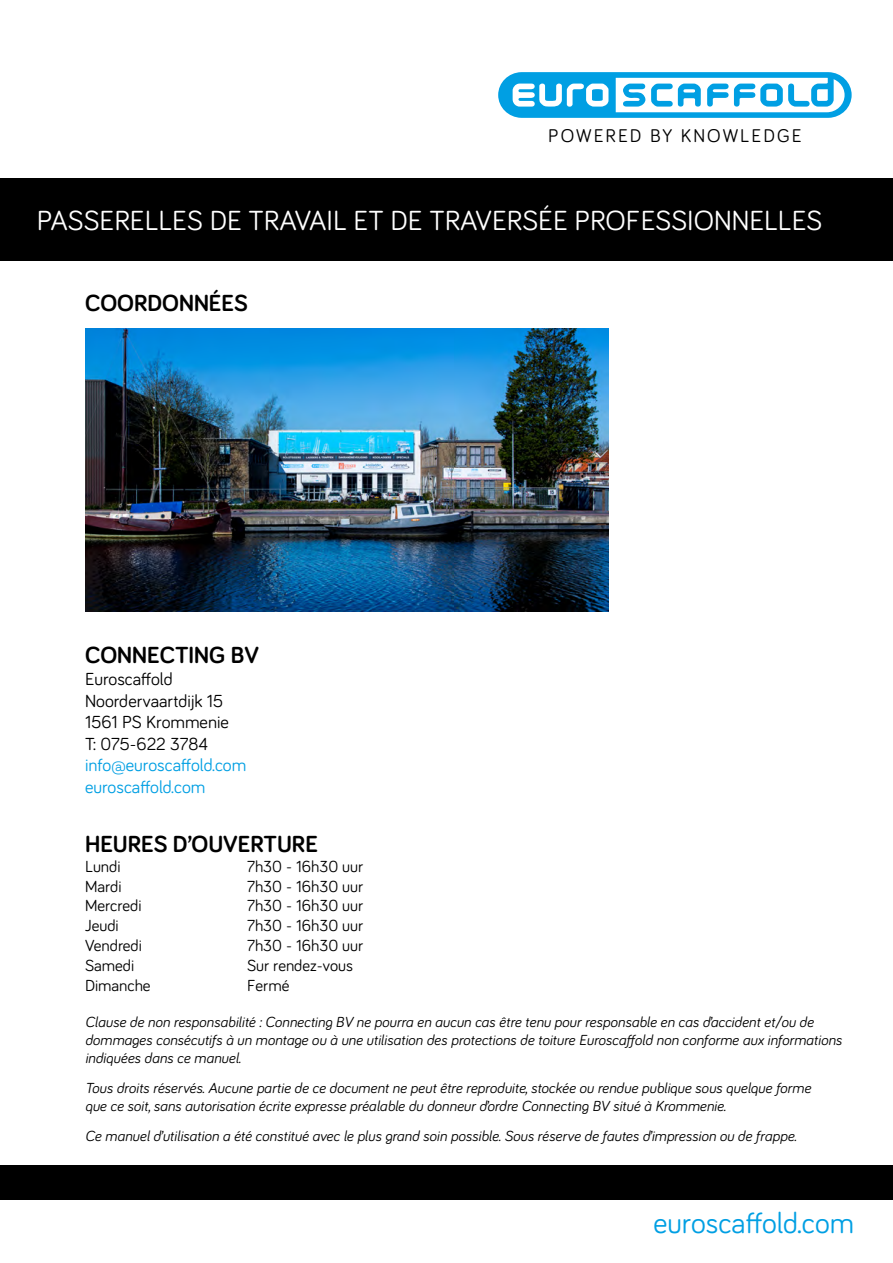
<style>
.page{position:relative;width:893px;height:1263px;background:#fff}
.page>*{position:absolute;margin:0;border:0;box-sizing:border-box;transform-origin:0 0}
.t1{font:30px "Bariol";color:#009fe3}
.t2{font:28.5px "Bariol";color:#fff}
.t3{font:700 24px "Bariol";color:#000}
.t4{font:18.9px "Bariol";letter-spacing:.11em;color:#000}
.t5{font:18px/21.6px "Bariol";color:#000}
.t6{font:18px/21.6px "Bariol";color:#009fe3}
.t7{font:16.5px/19.8px "Bariol";color:#000}
.t8{font:italic 15px/18px "Bariol";color:#000}
.s1{font-style:inherit}
</style>
<div class="page">
<div style="left:0;top:178px;width:893px;height:86px;background:#000"></div>
<div style="left:0;top:261px;width:893px;height:5px;background:#fff"></div>
<div style="left:0;top:1165px;width:893px;height:35px;background:#000"></div>
<svg style="left:498px;top:72px;width:354px;height:46px"></svg>
<img style="left:85px;top:328px;width:523px;height:283px">
<p class="t4" style="left:548px;top:123px;width:255px">POWERED BY KNOWLEDGE</p>
<h2 class="t2" style="left:37px;top:201px;width:787px">PASSERELLES DE TRAVAIL ET DE TRAVERSÉE PROFESSIONNELLES</h2>
<h3 class="t3" style="left:85px;top:286px;width:164px">COORDONNÉES</h3>
<h3 class="t3" style="left:85px;top:639px;width:176px">CONNECTING BV</h3>
<p class="t5" style="left:85px;top:667px;width:145px">Euroscaffold<br>Noordervaartdijk 15<br>1561 PS Krommenie<br>T: 075-622 3784</p>
<p class="t6" style="left:85px;top:754px;width:163px">info@euroscaffold.com euroscaffold.com</p>
<h3 class="t3" style="left:85px;top:827px;width:234px">HEURES D’OUVERTURE</h3>
<p class="t7" style="left:85px;top:855px;width:67px">Lundi<br>Mardi<br>Mercredi<br>Jeudi<br>Vendredi<br>Samedi<br>Dimanche</p>
<p class="t7" style="left:247px;top:855px;width:118px">7h30 - 16h30 uur<br>7h30 - 16h30 uur<br>7h30 - 16h30 uur<br>7h30 - 16h30 uur<br>7h30 - 16h30 uur<br>Sur rendez-vous<br><span class="s1">F</span>ermé</p>
<p class="t8" style="left:85px;top:1012px;width:758px">Clause de non responsabilité : Connecting BV ne pourra en aucun cas être tenu pour responsable en cas d’accident et/ou de dommages consécutifs à un montage ou à une utilisation des protections de toiture Euroscaffold non conforme aux informations indiquées dans ce manuel.</p>
<p class="t8" style="left:85px;top:1078px;width:727px">Tous droits réservés. Aucune partie de ce document ne peut être reproduite, stockée ou rendue publique sous quelque forme que ce soit, sans autorisation écrite expresse préalable du donneur d’ordre Connecting BV situé à Krommenie.</p>
<p class="t8" style="left:85px;top:1126px;width:713px">Ce manuel d’utilisation a été constitué avec le plus grand soin possible. Sous réserve de fautes d’impression ou de frappe.</p>
<h1 class="t1" style="left:653px;top:1202px;width:202px">euroscaffold.com</h1>
</div>
